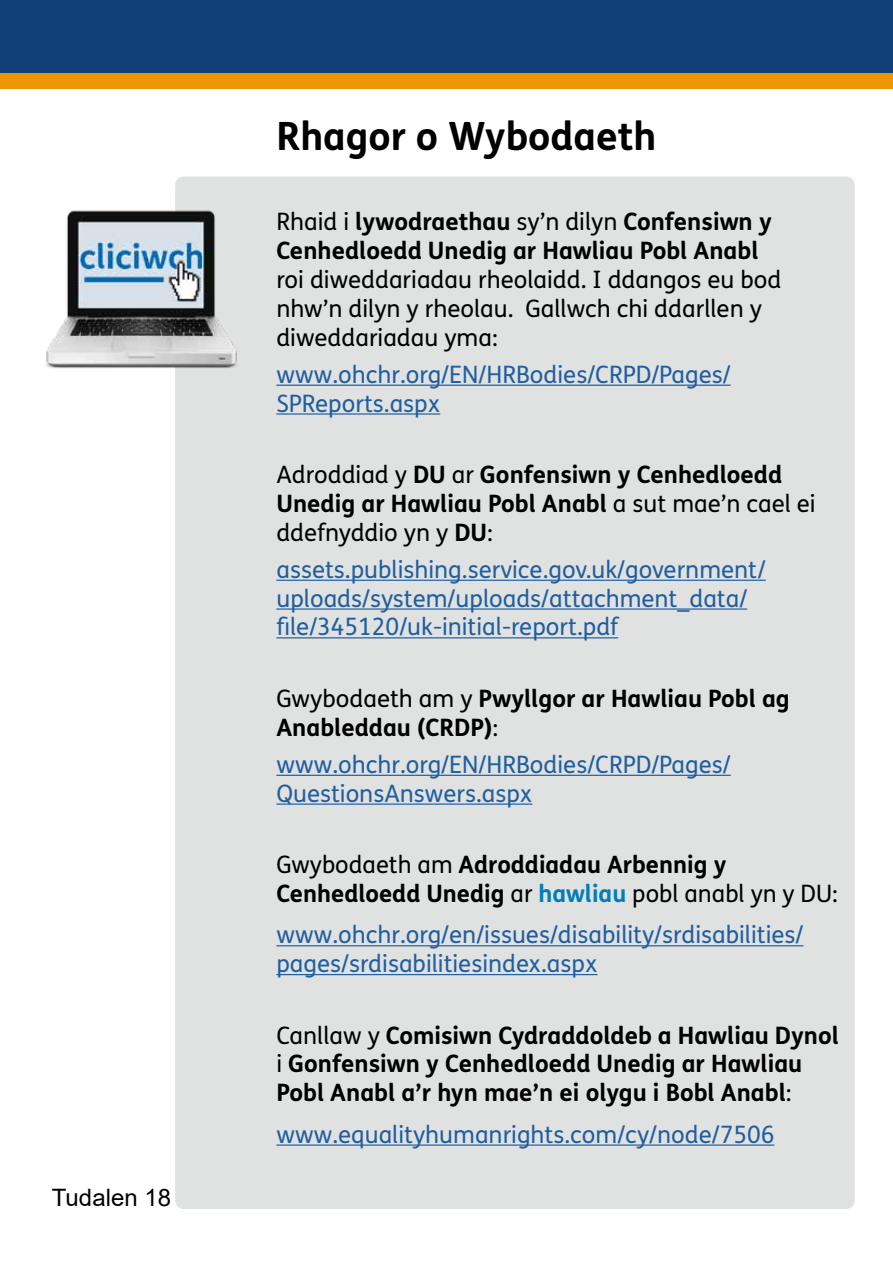
<style>
.page{position:relative;width:893px;height:1263px;background:#fff}
.page>*{position:absolute;margin:0;border:0;box-sizing:border-box;transform-origin:0 0}
.t1{font:700 39px "FS Me Pro";color:#000}
.t2{font:24px/28.8px "FS Me Pro";color:#215e9e}
.t3{font:700 24px/28.8px "FS Me Pro";color:#000}
.t4{font:24px/28.8px "FS Me Pro";color:#000}
.t5{font:24px "Arial";color:#000}
.s1{font-weight:700}
.s2{font-weight:400}
.s3{color:#007eb7}
</style>
<div class="page">
<div style="left:0;top:3px;width:893px;height:85px;background:#ed9504"></div>
<div style="left:0;top:0;width:893px;height:72px;background:#123f78"></div>
<div style="left:175px;top:176px;width:680px;height:1033px;background:#e0e2e2;border-radius:9px"></div>
<hr style="left:276px;top:385px;width:455px;height:1px;background:#215e9e">
<hr style="left:276px;top:413px;width:164px;height:2px;background:#215e9e">
<hr style="left:276px;top:580px;width:490px;height:1px;background:#215e9e">
<hr style="left:276px;top:608px;width:471px;height:2px;background:#215e9e">
<hr style="left:276px;top:637px;width:342px;height:1px;background:#215e9e">
<hr style="left:276px;top:775px;width:455px;height:1px;background:#215e9e">
<hr style="left:276px;top:803px;width:256px;height:2px;background:#215e9e">
<hr style="left:276px;top:945px;width:527px;height:1px;background:#215e9e">
<hr style="left:276px;top:974px;width:321px;height:1px;background:#215e9e">
<hr style="left:276px;top:1144px;width:498px;height:2px;background:#215e9e">
<img style="left:45px;top:210px;width:192px;height:159px">
<p class="t5" style="left:52px;top:1181px;width:121px">Tudalen 18</p>
<h1 class="t1" style="left:276px;top:106px;width:382px">Rhagor o Wybodaeth</h1>
<p class="t4" style="left:276px;top:207px;width:506px">Rhaid i <span class="s1">lywodraethau</span> sy’n dilyn <span class="s1">Confensiwn y Cenhedloedd Unedig ar Hawliau Pobl Anabl </span>roi diweddariadau rheolaidd. I ddangos eu bod nhw’n dilyn y rheolau. Gallwch chi ddarllen y diweddariadau yma:</p>
<p class="t2" style="left:276px;top:359px;width:456px">www.ohchr.org/EN/HRBodies/CRPD/Pages/<br>SPReports.aspx</p>
<p class="t3" style="left:276px;top:459px;width:541px"><span class="s2">Adroddiad y</span> DU <span class="s2">ar</span> Gonfensiwn y Cenhedloedd<br>Unedig ar Hawliau Pobl Anabl <span class="s2">a sut mae’n cael ei ddefnyddio yn y</span> DU<span class="s2">:</span></p>
<p class="t2" style="left:276px;top:554px;width:491px">assets.publishing.service.gov.uk/government/ uploads/system/uploads/attachment_data/ fle/345120/uk-initial-report.pdf</p>
<p class="t3" style="left:276px;top:683px;width:515px"><span class="s2">Gwybodaeth am y</span> Pwyllgor ar Hawliau Pobl ag<br>Anableddau (CRDP)<span class="s2">:</span></p>
<p class="t2" style="left:276px;top:750px;width:456px">www.ohchr.org/EN/HRBodies/CRPD/Pages/<br>QuestionsAnswers.aspx</p>
<p class="t3" style="left:276px;top:849px;width:563px"><span class="s2">Gwybodaeth am</span> Adroddiadau Arbennig y<br>Cenhedloedd Unedig <span class="s2">ar</span> <span class="s3">hawliau</span> <span class="s2">pobl anabl yn y DU:</span></p>
<p class="t2" style="left:276px;top:920px;width:528px">www.ohchr.org/en/issues/disability/srdisabilities/ pages/srdisabilitiesindex.aspx</p>
<p class="t3" style="left:276px;top:1019px;width:564px"><span class="s2">Canllaw y</span> Comisiwn Cydraddoldeb a Hawliau Dynol <span class="s2">i</span> Gonfensiwn y Cenhedloedd Unedig ar Hawliau<br>Pobl Anabl a’r hyn mae’n ei olygu i Bobl Anabl<span class="s2">:</span></p>
<p class="t2" style="left:276px;top:1119px;width:499px">www.equalityhumanrights.com/cy/node/7506</p>
</div>
